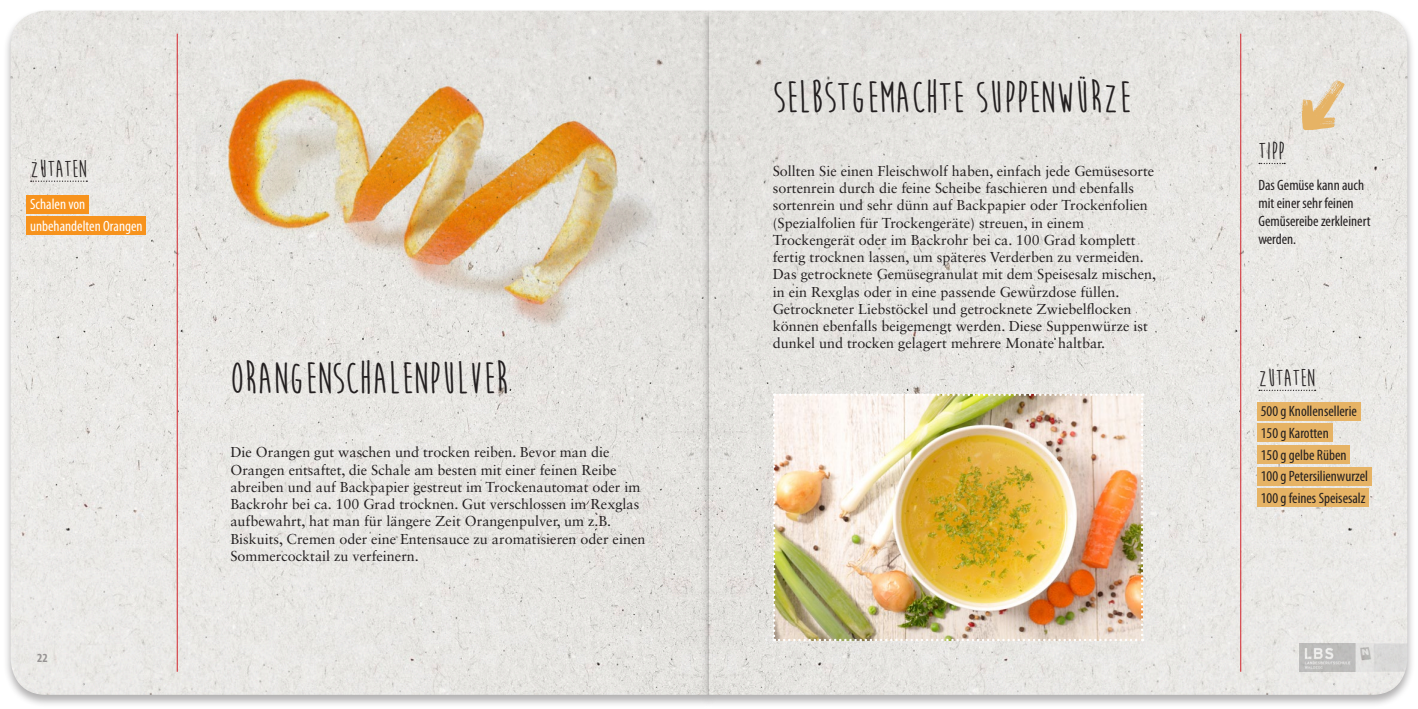
<style>
.page{position:relative;width:1418px;height:709px;background:#fff}
.page>*{position:absolute;margin:0;border:0;box-sizing:border-box;transform-origin:0 0}
.t1{font:700 45px "Moon Flower";color:#231f20}
.t2{font:700 25px "Moon Flower";color:#231f20}
.t3{font:condensed 15px/21.6px "Myriad Pro";color:#231f20}
.t4{font:condensed 15px/21.6px "Myriad Pro";color:#fff}
.t5{font:14.38px/17.2px "Sabon LT Std";color:#231f20}
.t6{font:700 condensed 12.5px "Myriad Pro";color:#979494}
</style>
<div class="page">
<div style="left:3px;top:8px;width:713px;height:699px;background:#231f20;opacity:.35"></div>
<img style="left:11px;top:11px;width:690px;height:683px">
<div style="left:701px;top:8px;width:713px;height:699px;background:#231f20;opacity:.35"></div>
<hr style="left:177px;top:34px;width:1px;height:637px;background:#d1232a">
<hr style="left:1240px;top:34px;width:1px;height:637px;background:#d1232a">
<img style="left:1299px;top:643px;width:74px;height:28px">
<svg style="left:1373px;top:643px;width:34px;height:28px"></svg>
<div style="left:27px;top:195px;width:62px;height:18px;background:#f7931d"></div>
<div style="left:27px;top:216px;width:119px;height:19px;background:#f7931d"></div>
<svg style="left:31px;top:180px;width:56px;height:2px"></svg>
<img style="left:197px;top:65px;width:482px;height:286px">
<div style="left:1257px;top:402px;width:103px;height:18px;background:#e6b365"></div>
<div style="left:1257px;top:424px;width:75px;height:18px;background:#e6b365"></div>
<div style="left:1257px;top:445px;width:92px;height:19px;background:#e6b365"></div>
<div style="left:1257px;top:467px;width:114px;height:18px;background:#e6b365"></div>
<div style="left:1257px;top:488px;width:111px;height:19px;background:#e6b365"></div>
<svg style="left:1258px;top:390px;width:57px;height:1px"></svg>
<img style="left:772px;top:393px;width:371px;height:248px">
<svg style="left:1258px;top:163px;width:26px;height:1px"></svg>
<svg style="left:1301px;top:80px;width:43px;height:50px"></svg>
<h1 class="t1" style="left:772px;top:73px;width:360px">SELBSTGEMACHTE SUPPENWÜRZE</h1>
<h2 class="t2" style="left:30px;top:156px;width:58px">ZUTATEN</h2>
<p class="t5" style="left:772px;top:162px;width:385px">Sollten Sie einen Fleischwolf haben, einfach jede Gemüsesorte sortenrein durch die feine Scheibe faschieren und ebenfalls sortenrein und sehr dünn auf Backpapier oder Trockenfolien (Spezialfolien für Trockengeräte) streuen, in einem Trockengerät oder im Backrohr bei ca. 100 Grad komplett fertig trocknen lassen, um späteres Verderben zu vermeiden.<br>Das getrocknete Gemüsegranulat mit dem Speisesalz mischen, in ein Rexglas oder in eine passende Gewürzdose füllen.<br>Getrockneter Liebstöckel und getrocknete Zwiebelflocken können ebenfalls beigemengt werden. Diese Suppenwürze ist dunkel und trocken gelagert mehrere Monate haltbar.</p>
<p class="t4" style="left:30px;top:193px;width:114px">Schalen von unbehandelten Orangen</p>
<h1 class="t1" style="left:230px;top:355px;width:279px">ORANGENSCHALENPULVER</h1>
<p class="t6" style="left:37px;top:650px;width:12px">22</p>
<p class="t5" style="left:230px;top:443px;width:416px">Die Orangen gut waschen und trocken reiben. Bevor man die Orangen entsaftet, die Schale am besten mit einer feinen Reibe abreiben und auf Backpapier gestreut im Trockenautomat oder im Backrohr bei ca. 100 Grad trocknen. Gut verschlossen im Rexglas aufbewahrt, hat man für längere Zeit Orangenpulver, um z.B.<br>Biskuits, Cremen oder eine Entensauce zu aromatisieren oder einen Sommercocktail zu verfeinern.</p>
<h2 class="t2" style="left:1258px;top:138px;width:28px">TIPP</h2>
<p class="t3" style="left:1258px;top:176px;width:114px;line-height:18px">Das Gemüse kann auch mit einer sehr feinen<br>Gemüsereibe zerkleinert werden.</p>
<h2 class="t2" style="left:1258px;top:365px;width:58px">ZUTATEN</h2>
<p class="t3" style="left:1260px;top:400px;width:109px">500 g Knollensellerie<br>150 g Karotten<br>150 g gelbe Rüben<br>100 g Petersilienwurzel<br>100 g feines Speisesalz</p>
</div>
